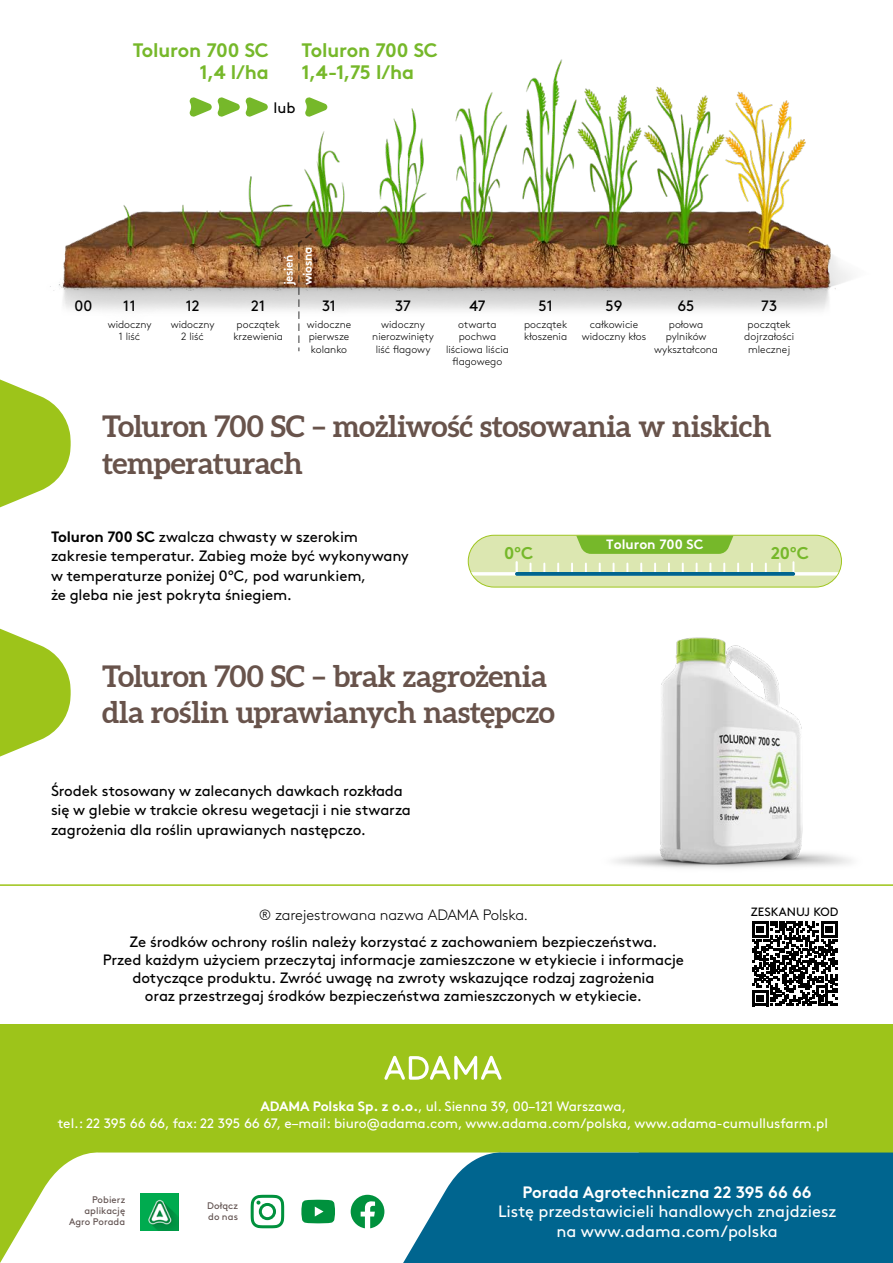
<style>
.page{position:relative;width:893px;height:1263px;background:#fff}
.page>*{position:absolute;margin:0;border:0;box-sizing:border-box;transform-origin:0 0}
.t1{font:700 30px/36px "Aleo";letter-spacing:-.005em;color:#68534b}
.t2{font:700 19.5px/22.5px "Brown Pro";letter-spacing:-.01em;color:#76b82a;text-align:right}
.t3{font:700 16.95px "Brown Pro";letter-spacing:-.01em;color:#76b82a}
.t4{font:16.5px/19.8px "Brown Pro";color:#fff;text-align:center}
.t5{font:700 16.5px "Brown Pro";color:#fff}
.t6{font:15px/19.5px "Brown Pro";letter-spacing:-.01em;color:#000}
.t7{font:300 15px "Brown Pro";letter-spacing:-.015em;color:#000}
.t8{font:13.65px/16.4px "Brown Pro";letter-spacing:-.005em;color:#fff;text-align:center}
.t9{font:700 13.5px "Brown Pro";color:#fff}
.t10{font:700 12.15px/18.9px "Brown Pro";letter-spacing:-.03em;color:#fff}
.t11{font:12px "Brown Pro";color:#000}
.t12{font:300 10.5px/12.6px "Brown Pro";color:#000;text-align:center}
.t13{font:9.6px/10.9px "Brown Pro";letter-spacing:.005em;color:#5f504e;text-align:right}
.s1{font-weight:700}
</style>
<div class="page">
<img style="left:50px;top:59px;width:801px;height:252px">
<svg style="left:297px;top:226px;width:23px;height:126px"></svg>
<svg style="left:190px;top:97px;width:22px;height:20px"></svg>
<svg style="left:246px;top:97px;width:22px;height:20px"></svg>
<svg style="left:218px;top:97px;width:22px;height:20px"></svg>
<svg style="left:305px;top:97px;width:22px;height:20px"></svg>
<img style="left:614px;top:637px;width:238px;height:232px">
<div style="left:0;top:1024px;width:893px;height:239px;background:#9dc41a"></div>
<svg style="left:0;top:1152px;width:396px;height:111px;background:#f3f8e5"></svg>
<svg style="left:396px;top:1152px;width:497px;height:111px;background:#157297"></svg>
<hr style="left:0;top:884px;width:893px;height:2px;background:#9dc41a">
<svg style="left:384px;top:1056px;width:118px;height:24px"></svg>
<img style="left:141px;top:1193px;width:37px;height:38px">
<svg style="left:351px;top:1195px;width:33px;height:33px"></svg>
<svg style="left:251px;top:1195px;width:33px;height:33px"></svg>
<svg style="left:301px;top:1200px;width:34px;height:23px"></svg>
<svg style="left:752px;top:921px;width:85px;height:85px"></svg>
<svg style="left:0;top:379px;width:71px;height:129px"></svg>
<svg style="left:0;top:628px;width:71px;height:129px"></svg>
<svg style="left:489px;top:534px;width:331px;height:54px"></svg>
<svg style="left:468px;top:535px;width:374px;height:52px;background:#c2da9d"></svg>
<h2 class="t2" style="left:133px;top:36px;width:138px">Toluron 700 SC<br>1,4 l/ha</h2>
<h2 class="t2" style="left:302px;top:36px;width:138px;text-align:left">Toluron 700 SC<br>1,4-1,75 l/ha</h2>
<p class="t6" style="left:274px;top:97px;width:24px">lub</p>
<p class="t6" style="left:74px;top:295px;width:19px">00</p>
<p class="t6" style="left:186px;top:295px;width:15px">12</p>
<p class="t12" style="left:171px;top:317px;width:45px">widoczny<br>2 liść</p>
<p class="t6" style="left:123px;top:295px;width:14px">11</p>
<p class="t12" style="left:108px;top:317px;width:45px">widoczny<br>1 liść</p>
<p class="t10" style="left:278px;top:285px;width:40px;rotate:-90deg">jesień wiosna</p>
<p class="t6" style="left:251px;top:295px;width:15px">21</p>
<p class="t12" style="left:233px;top:317px;width:51px">początek krzewienia</p>
<p class="t6" style="left:322px;top:295px;width:15px">31</p>
<p class="t12" style="left:307px;top:317px;width:46px;text-align:left">widoczne pierwsze kolanko</p>
<p class="t6" style="left:395px;top:295px;width:17px">37</p>
<p class="t12" style="left:372px;top:317px;width:63px">widoczny nierozwinięty liść flagowy</p>
<p class="t6" style="left:469px;top:295px;width:18px">47</p>
<p class="t12" style="left:446px;top:317px;width:64px">otwarta pochwa liściowa liścia flagowego</p>
<p class="t6" style="left:539px;top:295px;width:16px">51</p>
<p class="t12" style="left:524px;top:317px;width:45px;text-align:left">początek kłoszenia</p>
<p class="t6" style="left:605px;top:295px;width:19px">59</p>
<p class="t12" style="left:582px;top:317px;width:66px">całkowicie widoczny kłos</p>
<p class="t6" style="left:678px;top:295px;width:18px">65</p>
<p class="t12" style="left:654px;top:317px;width:66px">połowa pylników wykształcona</p>
<p class="t6" style="left:761px;top:295px;width:17px">73</p>
<p class="t12" style="left:744px;top:317px;width:51px">początek dojrzałości mlecznej</p>
<h1 class="t1" style="left:102px;top:410px;width:671px">Toluron 700 SC – możliwość stosowania w niskich temperaturach</h1>
<p class="t6" style="left:51px;top:526px;width:359px"><span class="s1">Toluron 700 SC</span> zwalcza chwasty w szerokim zakresie temperatur. Zabieg może być wykonywany w temperaturze poniżej 0ºC, pod warunkiem,<br>że gleba nie jest pokryta śniegiem.</p>
<p class="t9" style="left:606px;top:534px;width:99px">Toluron 700 SC</p>
<p class="t3" style="left:504px;top:539px;width:31px">0ºC</p>
<p class="t3" style="left:771px;top:539px;width:40px">20ºC</p>
<h1 class="t1" style="left:102px;top:659px;width:454px">Toluron 700 SC – brak zagrożenia dla roślin uprawianych następczo</h1>
<p class="t6" style="left:51px;top:779px;width:361px">Środek stosowany w zalecanych dawkach rozkłada się w glebie w trakcie okresu wegetacji i nie stwarza zagrożenia dla roślin uprawianych następczo.</p>
<p class="t7" style="left:259px;top:904px;width:271px">® zarejestrowana nazwa ADAMA Polska.</p>
<p class="t6" style="left:103px;top:931px;width:583px;line-height:18px;text-align:center">Ze środków ochrony roślin należy korzystać z zachowaniem bezpieczeństwa.<br>Przed każdym użyciem przeczytaj informacje zamieszczone w etykiecie i informacje dotyczące produktu. Zwróć uwagę na zwroty wskazujące rodzaj zagrożenia<br>oraz przestrzegaj środków bezpieczeństwa zamieszczonych w etykiecie.</p>
<p class="t11" style="left:751px;top:902px;width:89px">ZESKANUJ KOD</p>
<p class="t8" style="left:58px;top:1097px;width:772px"><span class="s1">ADAMA Polska Sp. z o.o.</span>, ul. Sienna 39, 00–121 Warszawa,<br>tel.: 22 395 66 66, fax: 22 395 66 67, e–mail: biuro@adama.com, www.adama.com/polska, www.adama-cumullusfarm.pl</p>
<p class="t13" style="left:69px;top:1193px;width:58px">Pobierz aplikację<br>Agro Porada</p>
<p class="t13" style="left:207px;top:1199px;width:32px;text-align:left">Dołącz do nas</p>
<p class="t5" style="left:523px;top:1178px;width:290px">Porada Agrotechniczna 22 395 66 66</p>
<p class="t4" style="left:498px;top:1200px;width:340px">Listę przedstawicieli handlowych znajdziesz na www.adama.com/polska</p>
</div>
